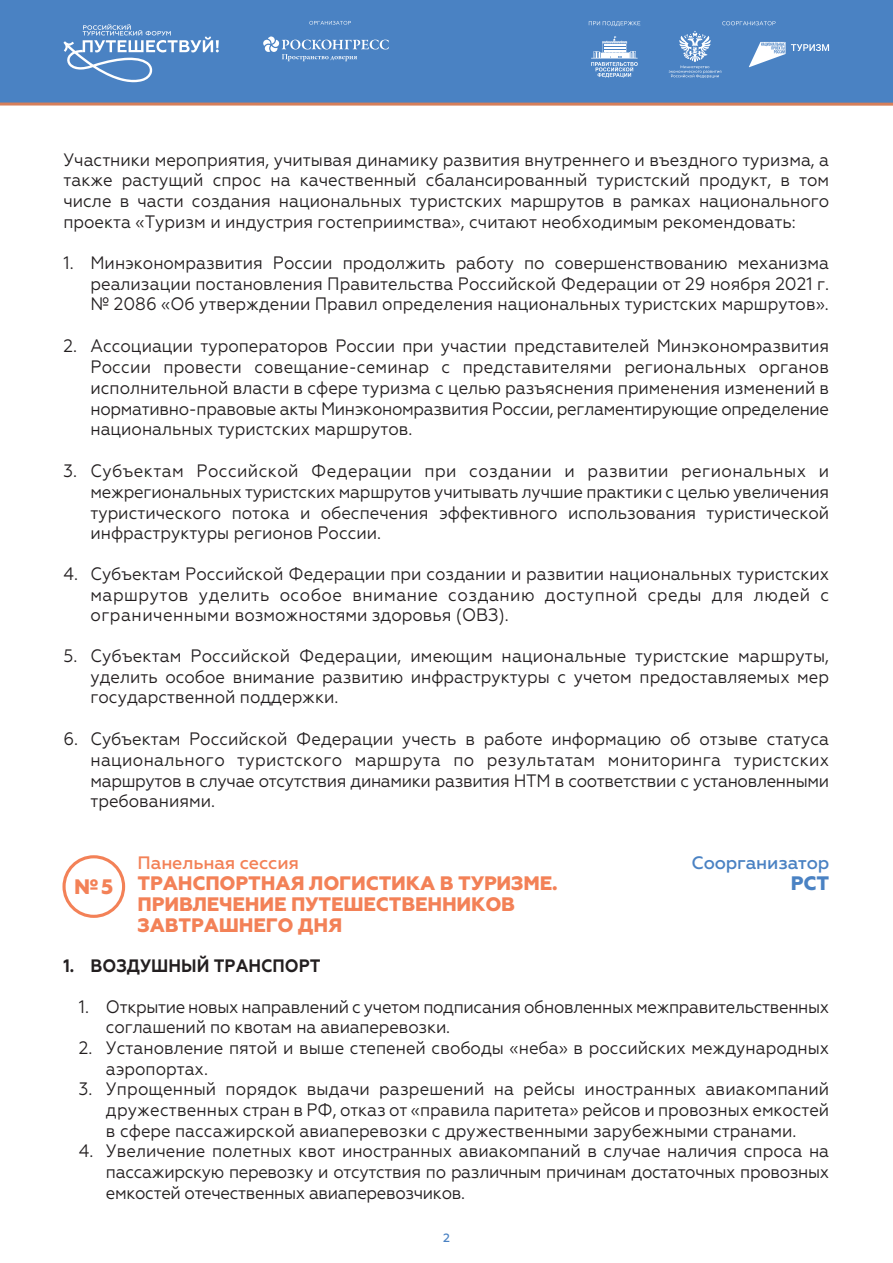
<style>
.page{position:relative;width:893px;height:1263px;background:#fff}
.page>*{position:absolute;margin:0;border:0;box-sizing:border-box;transform-origin:0 0}
.t1{font:800 21px "Geometria";color:#f38157}
.t2{font:800 19.5px/21px "Geometria";letter-spacing:-.01em;color:#f38157}
.t3{font:800 19.5px "Geometria";color:#4a82c3}
.t4{font:18px/20.7px "Geometria";color:#231f20;text-align:justify;scale:.93 1}
.t5{font:18px/20.7px "Geometria";letter-spacing:-.02em;color:#231f20;scale:.93 1}
.t6{font:700 18px "Geometria";color:#231f20;scale:.93 1}
.t7{font:500 18px "Geometria";letter-spacing:-.01em;color:#f38157}
.t8{font:500 18px "Geometria";letter-spacing:-.01em;color:#4a82c3}
.t9{font:500 12px "Geometria";color:#4a82c3}
</style>
<div class="page">
<div style="left:0;top:0;width:893px;height:104px;background:#4a82c3"></div>
<hr style="left:0;top:103px;width:893px;height:3px;background:#d67f5a">
<div style="left:62px;top:855px;width:63px;height:63px;border:3px solid #f38157;border-radius:50%"></div>
<svg style="left:63px;top:24px;width:156px;height:59px"></svg>
<svg style="left:263px;top:37px;width:126px;height:24px"></svg>
<svg style="left:309px;top:21px;width:42px;height:4px"></svg>
<svg style="left:591px;top:37px;width:47px;height:41px"></svg>
<svg style="left:589px;top:21px;width:51px;height:5px"></svg>
<svg style="left:722px;top:21px;width:53px;height:4px"></svg>
<svg style="left:669px;top:31px;width:52px;height:47px"></svg>
<svg style="left:749px;top:42px;width:36px;height:25px"></svg>
<svg style="left:791px;top:44px;width:38px;height:7px"></svg>
<p class="t4" style="left:63px;top:149px;width:825px">Участники мероприятия, учитывая динамику развития внутреннего и въездного туризма, а также растущий спрос на качественный сбалансированный туристский продукт, в том числе в части создания национальных туристских маршрутов в рамках национального проекта «Туризм и индустрия гостеприимства», считают необходимым рекомендовать:</p>
<p class="t4" style="left:90px;top:252px;width:796px;text-indent:-27px">1. Минэкономразвития России продолжить работу по совершенствованию механизма реализации постановления Правительства Российской Федерации от 29 ноября 2021 г. № 2086 «Об утверждении Правил определения национальных туристских маршрутов».</p>
<p class="t4" style="left:90px;top:336px;width:796px;text-indent:-27px">2. Ассоциации туроператоров России при участии представителей Минэкономразвития России провести совещание-семинар с представителями региональных органов исполнительной власти в сфере туризма с целью разъяснения применения изменений в нормативно-правовые акты Минэкономразвития России, регламентирующие определение национальных туристских маршрутов.</p>
<p class="t4" style="left:90px;top:461px;width:796px;text-indent:-27px">3. Субъектам Российской Федерации при создании и развитии региональных и межрегиональных туристских маршрутов учитывать лучшие практики с целью увеличения туристического потока и обеспечения эффективного использования туристической инфраструктуры регионов России.</p>
<p class="t4" style="left:90px;top:563px;width:796px;text-indent:-27px">4. Субъектам Российской Федерации при создании и развитии национальных туристских маршрутов уделить особое внимание созданию доступной среды для людей с ограниченными возможностями здоровья (ОВЗ).</p>
<p class="t4" style="left:90px;top:645px;width:796px;text-indent:-27px">5. Субъектам Российской Федерации, имеющим национальные туристские маршруты, уделить особое внимание развитию инфраструктуры с учетом предоставляемых мер государственной поддержки.</p>
<p class="t4" style="left:90px;top:729px;width:796px;text-indent:-27px">6. Субъектам Российской Федерации учесть в работе информацию об отзыве статуса национального туристского маршрута по результатам мониторинга туристских маршрутов в случае отсутствия динамики развития НТМ в соответствии с установленными требованиями.</p>
<p class="t1" style="left:74px;top:874px;width:41px">№ 5</p>
<p class="t7" style="left:138px;top:853px;width:163px">Панельная сессия</p>
<p class="t2" style="left:138px;top:873px;width:421px">ТРАНСПОРТНАЯ ЛОГИСТИКА В ТУРИЗМЕ.<br>ПРИВЛЕЧЕНИЕ ПУТЕШЕСТВЕННИКОВ<br>ЗАВТРАШНЕГО ДНЯ</p>
<p class="t8" style="left:692px;top:853px;width:139px">Соорганизатор</p>
<p class="t3" style="left:791px;top:872px;width:40px">РСТ</p>
<p class="t6" style="left:63px;top:955px;width:278px">1. ВОЗДУШНЫЙ ТРАНСПОРТ</p>
<p class="t5" style="left:106px;top:996px;width:779px;text-indent:-27px">1. Открытие новых направлений с учетом подписания обновленных межправительственных соглашений по квотам на авиаперевозки.</p>
<p class="t4" style="left:106px;top:1037px;width:779px;text-indent:-27px">2. Установление пятой и выше степеней свободы «неба» в российских международных аэропортах.</p>
<p class="t4" style="left:106px;top:1079px;width:779px;text-indent:-27px">3. Упрощенный порядок выдачи разрешений на рейсы иностранных авиакомпаний дружественных стран в РФ, отказ от «правила паритета» рейсов и провозных емкостей в сфере пассажирской авиаперевозки с дружественными зарубежными странами.</p>
<p class="t4" style="left:106px;top:1141px;width:779px;text-indent:-27px">4. Увеличение полетных квот иностранных авиакомпаний в случае наличия спроса на пассажирскую перевозку и отсутствия по различным причинам достаточных провозных емкостей отечественных авиаперевозчиков.</p>
<p class="t9" style="left:443px;top:1230px;width:8px">2</p>
</div>
